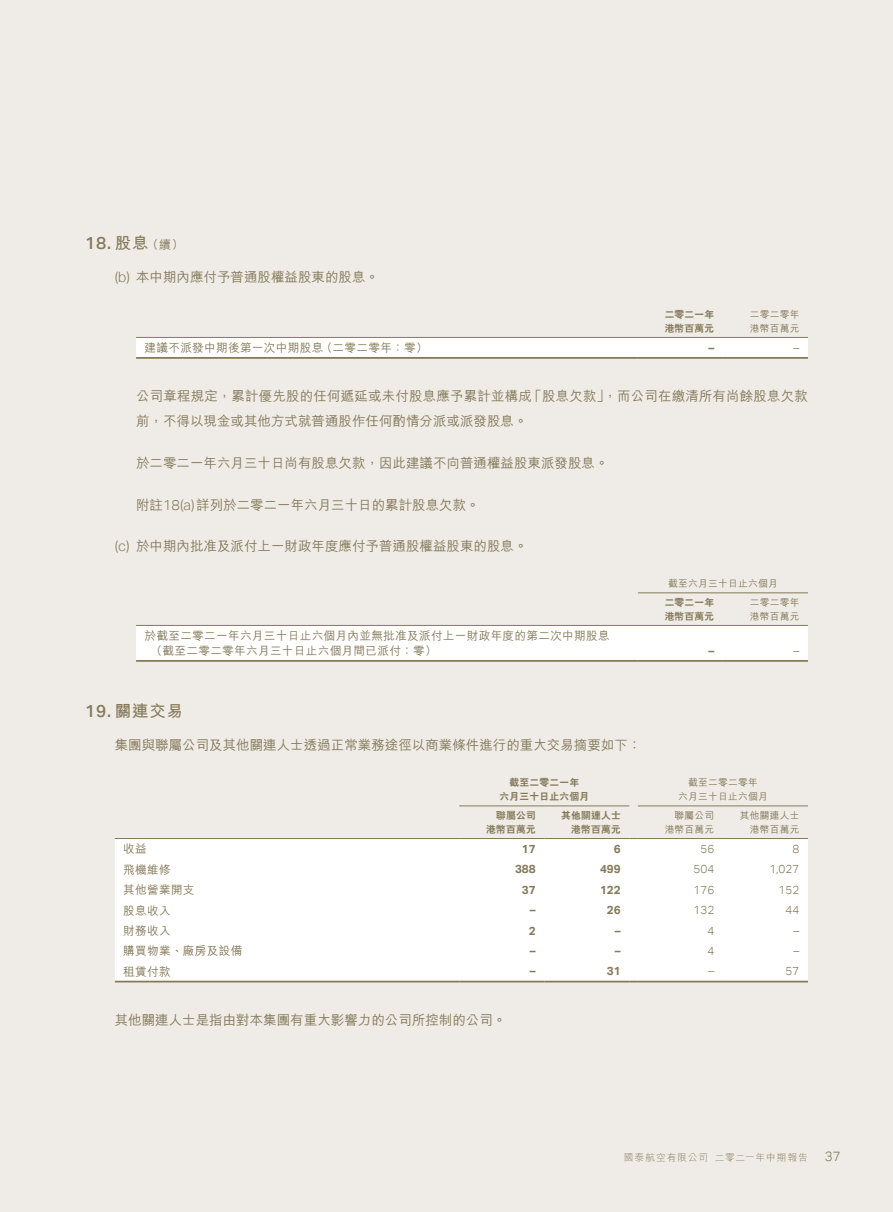
<style>
.page{position:relative;width:893px;height:1212px;background:#efece7}
.page>*{position:absolute;margin:0;border:0;box-sizing:border-box;transform-origin:0 0}
.t1{font:500 17.4px "Cathay Pacific";color:#867a5b}
.t2{font:700 16.5px "M Hei HK";color:#867a5b}
.t3{font:500 13.5px/24.8px "M Hei HK";color:#867a5b}
.t4{font:300 13.5px "Cathay Pacific";color:#867a5b}
.t5{font:500 11.7px/15px "M Hei HK";letter-spacing:.02em;color:#867a5b}
.t6{font:300 11.7px "Cathay Pacific";color:#867a5b}
.t7{font:700 11.7px "Cathay Pacific";color:#867a5b}
.t8{font:500 9.75px/14.1px "M Hei HK";letter-spacing:.025em;color:#867a5b}
.t9{font:800 9.75px/14.1px "C Hei 2 HK";letter-spacing:.025em;color:#867a5b}
.t10{font:300 9.75px "M Hei HK";letter-spacing:.09em;color:#867a5b}
.s1{font-family:"M Hei HK";font-weight:700;font-size:16.5px}
.s2{font-family:"M Hei HK";font-size:12px}
.s3{font-family:"Cathay Pacific";font-weight:300;font-size:14.25px}
.s4{font-family:"Cathay Pacific";font-weight:500;font-size:17.4px}
</style>
<div class="page">
<div style="left:136px;top:338px;width:672px;height:19px;background:#fff"></div>
<hr style="left:136px;top:337px;width:502px;height:1px;background:#867a5b">
<hr style="left:638px;top:337px;width:85px;height:1px;background:#867a5b">
<hr style="left:723px;top:337px;width:85px;height:1px;background:#867a5b">
<hr style="left:136px;top:357px;width:502px;height:2px;background:#867a5b">
<hr style="left:638px;top:357px;width:85px;height:2px;background:#867a5b">
<hr style="left:723px;top:357px;width:85px;height:2px;background:#867a5b">
<div style="left:136px;top:626px;width:672px;height:34px;background:#fff"></div>
<hr style="left:638px;top:593px;width:85px;height:1px;background:#867a5b">
<hr style="left:723px;top:593px;width:85px;height:1px;background:#867a5b">
<hr style="left:136px;top:625px;width:502px;height:1px;background:#867a5b">
<hr style="left:638px;top:625px;width:85px;height:1px;background:#867a5b">
<hr style="left:723px;top:625px;width:85px;height:1px;background:#867a5b">
<hr style="left:136px;top:660px;width:502px;height:2px;background:#867a5b">
<hr style="left:638px;top:660px;width:85px;height:2px;background:#867a5b">
<hr style="left:723px;top:660px;width:85px;height:2px;background:#867a5b">
<div style="left:115px;top:839px;width:693px;height:142px;background:#fff"></div>
<hr style="left:459px;top:806px;width:85px;height:1px;background:#867a5b">
<hr style="left:544px;top:806px;width:85px;height:1px;background:#867a5b">
<hr style="left:638px;top:806px;width:85px;height:1px;background:#867a5b">
<hr style="left:723px;top:806px;width:85px;height:1px;background:#867a5b">
<hr style="left:115px;top:838px;width:344px;height:1px;background:#867a5b">
<hr style="left:459px;top:838px;width:85px;height:1px;background:#867a5b">
<hr style="left:544px;top:838px;width:85px;height:1px;background:#867a5b">
<hr style="left:638px;top:838px;width:85px;height:1px;background:#867a5b">
<hr style="left:723px;top:838px;width:85px;height:1px;background:#867a5b">
<hr style="left:115px;top:981px;width:344px;height:1px;background:#867a5b">
<hr style="left:459px;top:981px;width:85px;height:1px;background:#867a5b">
<hr style="left:544px;top:981px;width:85px;height:1px;background:#867a5b">
<hr style="left:638px;top:981px;width:85px;height:1px;background:#867a5b">
<hr style="left:723px;top:981px;width:85px;height:1px;background:#867a5b">
<p class="t1" style="left:85px;top:232px;width:100px">18. <span class="s1">股息</span><span class="s2">（續）</span></p>
<p class="t3" style="left:115px;top:263px;width:266px"><span class="s3">(b)</span> 本中期內應付予普通股權益股東的股息。</p>
<p class="t9" style="left:665px;top:307px;width:51px">二零二一年港幣百萬元</p>
<p class="t8" style="left:750px;top:306px;width:51px">二零二零年港幣百萬元</p>
<p class="t5" style="left:145px;top:339px;width:285px">建議不派發中期後第一次中期股息（二零二零年：零）</p>
<p class="t7" style="left:708px;top:341px;width:7px">–</p>
<p class="t6" style="left:794px;top:341px;width:7px">–</p>
<p class="t3" style="left:136px;top:383px;width:674px">公司章程規定，累計優先股的任何遞延或未付股息應予累計並構成「股息欠款」，而公司在繳清所有尚餘股息欠款前，不得以現金或其他方式就普通股作任何酌情分派或派發股息。</p>
<p class="t3" style="left:136px;top:449px;width:474px">於二零二一年六月三十日尚有股息欠款，因此建議不向普通權益股東派發股息。</p>
<p class="t3" style="left:136px;top:491px;width:345px">附註<span class="s3">18(a)</span>詳列於二零二一年六月三十日的累計股息欠款。</p>
<p class="t3" style="left:115px;top:533px;width:414px"><span class="s3">(c)</span> 於中期內批准及派付上一財政年度應付予普通股權益股東的股息。</p>
<p class="t8" style="left:668px;top:576px;width:111px">截至六月三十日止六個月</p>
<p class="t9" style="left:665px;top:595px;width:51px">二零二一年港幣百萬元</p>
<p class="t8" style="left:750px;top:594px;width:51px">二零二零年港幣百萬元</p>
<p class="t5" style="left:151px;top:627px;width:461px;text-indent:-6px">於截至二零二一年六月三十日止六個月內並無批准及派付上一財政年度的第二次中期股息（截至二零二零年六月三十日止六個月間已派付：零）</p>
<p class="t7" style="left:708px;top:644px;width:7px">–</p>
<p class="t6" style="left:794px;top:644px;width:7px">–</p>
<p class="t2" style="left:85px;top:699px;width:100px"><span class="s4">19.</span> 關連交易</p>
<p class="t3" style="left:115px;top:732px;width:528px">集團與聯屬公司及其他關連人士透過正常業務途徑以商業條件進行的重大交易摘要如下：</p>
<p class="t9" style="left:499px;top:775px;width:91px;text-align:center">截至二零二一年<br>六月三十日止六個月</p>
<p class="t8" style="left:678px;top:775px;width:91px;text-align:center">截至二零二零年<br>六月三十日止六個月</p>
<p class="t9" style="left:486px;top:808px;width:51px;text-align:right">聯屬公司港幣百萬元</p>
<p class="t9" style="left:561px;top:808px;width:61px;text-align:right">其他關連人士港幣百萬元</p>
<p class="t8" style="left:665px;top:807px;width:51px;text-align:right">聯屬公司港幣百萬元</p>
<p class="t8" style="left:740px;top:807px;width:61px;text-align:right">其他關連人士港幣百萬元</p>
<p class="t5" style="left:123px;top:840px;width:25px">收益</p>
<p class="t7" style="left:522px;top:842px;width:15px">17</p>
<p class="t7" style="left:614px;top:842px;width:8px">6</p>
<p class="t6" style="left:700px;top:842px;width:15px">56</p>
<p class="t6" style="left:792px;top:842px;width:8px">8</p>
<p class="t5" style="left:123px;top:861px;width:49px">飛機維修</p>
<p class="t7" style="left:515px;top:862px;width:22px">388</p>
<p class="t7" style="left:600px;top:862px;width:22px">499</p>
<p class="t6" style="left:694px;top:862px;width:22px">504</p>
<p class="t6" style="left:769px;top:862px;width:32px">1,027</p>
<p class="t5" style="left:123px;top:881px;width:73px">其他營業開支</p>
<p class="t7" style="left:522px;top:883px;width:15px">37</p>
<p class="t7" style="left:600px;top:883px;width:22px">122</p>
<p class="t6" style="left:694px;top:883px;width:22px">176</p>
<p class="t6" style="left:779px;top:883px;width:22px">152</p>
<p class="t5" style="left:123px;top:902px;width:49px">股息收入</p>
<p class="t7" style="left:530px;top:903px;width:7px">–</p>
<p class="t7" style="left:607px;top:903px;width:15px">26</p>
<p class="t6" style="left:694px;top:903px;width:22px">132</p>
<p class="t6" style="left:785px;top:903px;width:15px">44</p>
<p class="t5" style="left:123px;top:922px;width:49px">財務收入</p>
<p class="t7" style="left:529px;top:924px;width:8px">2</p>
<p class="t7" style="left:615px;top:924px;width:7px">–</p>
<p class="t6" style="left:707px;top:924px;width:8px">4</p>
<p class="t6" style="left:793px;top:924px;width:7px">–</p>
<p class="t5" style="left:123px;top:942px;width:121px">購買物業、廠房及設備</p>
<p class="t7" style="left:530px;top:944px;width:7px">–</p>
<p class="t7" style="left:615px;top:944px;width:7px">–</p>
<p class="t6" style="left:707px;top:944px;width:8px">4</p>
<p class="t6" style="left:793px;top:944px;width:7px">–</p>
<p class="t5" style="left:123px;top:963px;width:49px">租賃付款</p>
<p class="t7" style="left:530px;top:964px;width:7px">–</p>
<p class="t7" style="left:607px;top:964px;width:15px">31</p>
<p class="t6" style="left:708px;top:964px;width:7px">–</p>
<p class="t6" style="left:785px;top:964px;width:15px">57</p>
<p class="t3" style="left:115px;top:1006px;width:393px">其他關連人士是指由對本集團有重大影響力的公司所控制的公司。</p>
<p class="t10" style="left:624px;top:1152px;width:186px">國泰航空有限公司 二零二一年中期報告</p>
<p class="t4" style="left:825px;top:1148px;width:17px">37</p>
</div>
